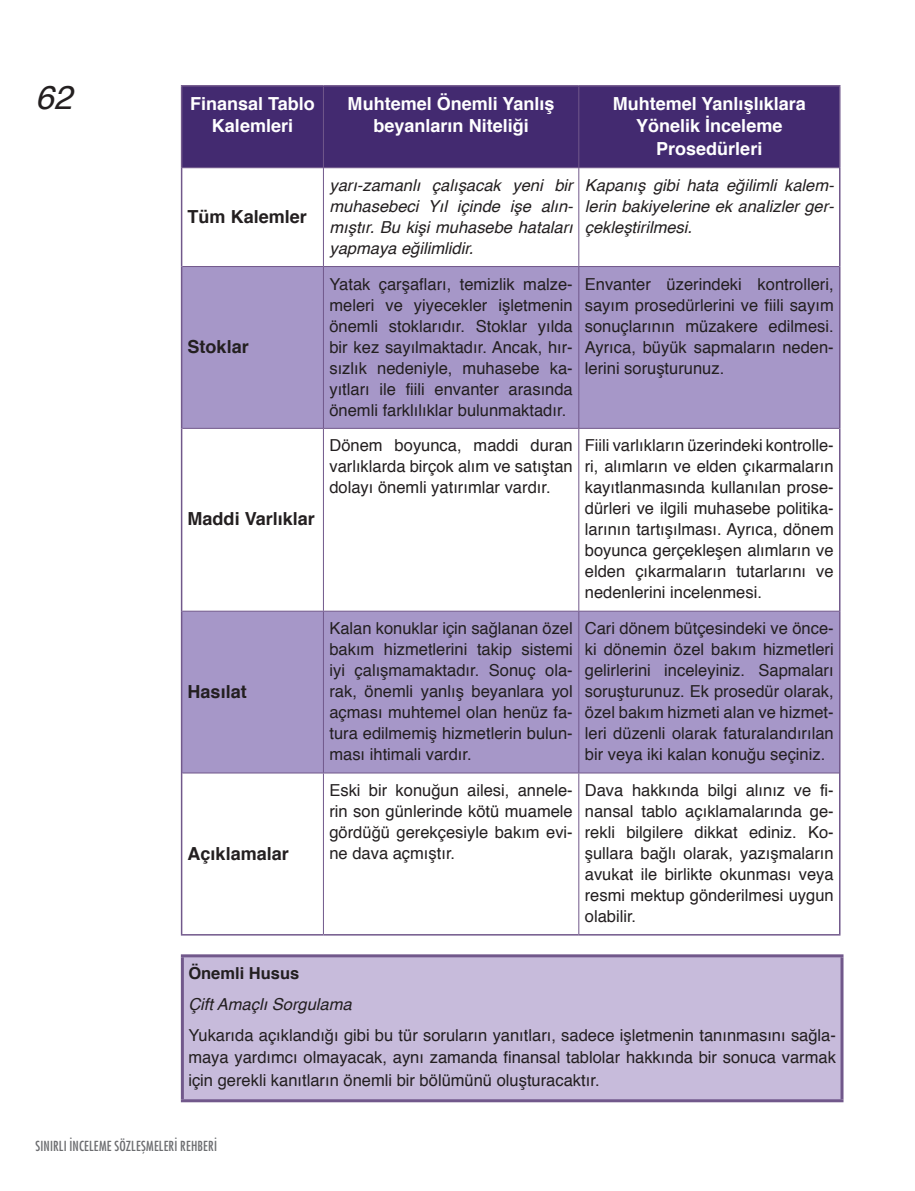
<style>
.page{position:relative;width:915px;height:1191px;background:#fff}
.page>*{position:absolute;margin:0;border:0;box-sizing:border-box;transform-origin:0 0}
.t1{font:italic 33px "Helvetica";color:#231f20}
.t2{font:700 18px/22.5px "Helvetica";color:#fff;text-align:center}
.t3{font:700 18px "Helvetica";color:#231f20}
.t4{font:16.5px/21px "Helvetica";color:#231f20;text-align:justify}
.t5{font:italic 16.5px/21px "Helvetica";color:#231f20;text-align:justify}
.t6{font:700 16.5px "Helvetica";color:#231f20}
.t7{font:condensed 13.5px "Futura Std";letter-spacing:.015em;color:#6c6d70}
</style>
<div class="page">
<div style="left:182px;top:87px;width:656px;height:80px;background:#432a70"></div>
<svg style="left:182px;top:267px;width:656px;height:505px;fill:#a697c8"></svg>
<hr style="left:181px;top:85px;width:142px;height:2px;background:#71588b">
<hr style="left:181px;top:87px;width:1px;height:81px;background:#71588b">
<hr style="left:323px;top:85px;width:255px;height:2px;background:#71588b">
<hr style="left:578px;top:85px;width:262px;height:2px;background:#71588b">
<hr style="left:838px;top:87px;width:2px;height:81px;background:#71588b">
<hr style="left:181px;top:168px;width:1px;height:98px;background:#71588b">
<hr style="left:838px;top:168px;width:2px;height:98px;background:#71588b">
<hr style="left:181px;top:266px;width:1px;height:162px;background:#71588b">
<hr style="left:838px;top:266px;width:2px;height:162px;background:#71588b">
<hr style="left:181px;top:428px;width:1px;height:183px;background:#71588b">
<hr style="left:838px;top:428px;width:2px;height:183px;background:#71588b">
<hr style="left:181px;top:611px;width:1px;height:162px;background:#71588b">
<hr style="left:838px;top:611px;width:2px;height:162px;background:#71588b">
<hr style="left:181px;top:773px;width:1px;height:161px;background:#71588b">
<hr style="left:838px;top:773px;width:2px;height:161px;background:#71588b">
<hr style="left:181px;top:934px;width:142px;height:1px;background:#71588b">
<hr style="left:323px;top:934px;width:255px;height:1px;background:#71588b">
<hr style="left:578px;top:934px;width:262px;height:1px;background:#71588b">
<hr style="left:323px;top:87px;width:1px;height:80px;background:#71588b">
<hr style="left:578px;top:87px;width:1px;height:80px;background:#71588b">
<hr style="left:182px;top:167px;width:141px;height:1px;background:#71588b">
<hr style="left:323px;top:167px;width:255px;height:1px;background:#71588b">
<hr style="left:323px;top:168px;width:1px;height:98px;background:#71588b">
<hr style="left:578px;top:167px;width:260px;height:1px;background:#71588b">
<hr style="left:578px;top:168px;width:1px;height:98px;background:#71588b">
<hr style="left:182px;top:266px;width:141px;height:1px;background:#71588b">
<hr style="left:323px;top:266px;width:255px;height:1px;background:#71588b">
<hr style="left:323px;top:267px;width:1px;height:161px;background:#71588b">
<hr style="left:578px;top:266px;width:260px;height:1px;background:#71588b">
<hr style="left:578px;top:267px;width:1px;height:161px;background:#71588b">
<hr style="left:182px;top:428px;width:141px;height:1px;background:#71588b">
<hr style="left:323px;top:428px;width:255px;height:1px;background:#71588b">
<hr style="left:323px;top:429px;width:1px;height:182px;background:#71588b">
<hr style="left:578px;top:428px;width:260px;height:1px;background:#71588b">
<hr style="left:578px;top:429px;width:1px;height:182px;background:#71588b">
<hr style="left:182px;top:611px;width:141px;height:1px;background:#71588b">
<hr style="left:323px;top:611px;width:255px;height:1px;background:#71588b">
<hr style="left:323px;top:611px;width:1px;height:161px;background:#71588b">
<hr style="left:578px;top:611px;width:260px;height:1px;background:#71588b">
<hr style="left:578px;top:611px;width:1px;height:161px;background:#71588b">
<hr style="left:182px;top:772px;width:141px;height:1px;background:#71588b">
<hr style="left:323px;top:772px;width:255px;height:1px;background:#71588b">
<hr style="left:323px;top:773px;width:1px;height:161px;background:#71588b">
<hr style="left:578px;top:772px;width:260px;height:1px;background:#71588b">
<hr style="left:578px;top:773px;width:1px;height:161px;background:#71588b">
<div style="left:182px;top:955px;width:659px;height:145px;background:#c7bbdb"></div>
<hr style="left:181px;top:954px;width:662px;height:3px;background:#71588b">
<hr style="left:181px;top:957px;width:3px;height:142px;background:#71588b">
<hr style="left:840px;top:957px;width:3px;height:142px;background:#71588b">
<hr style="left:181px;top:1099px;width:662px;height:3px;background:#71588b">
<h1 class="t1" style="left:36px;top:71px;width:38px">62</h1>
<p class="t2" style="left:190px;top:93px;width:126px">Finansal Tablo<br>Kalemleri</p>
<p class="t2" style="left:347px;top:93px;width:208px">Muhtemel Önemli Yanlış beyanların Niteliği</p>
<p class="t2" style="left:612px;top:93px;width:194px">Muhtemel Yanlışlıklara<br>Yönelik İnceleme<br>Prosedürleri</p>
<p class="t3" style="left:187px;top:202px;width:121px">Tüm Kalemler</p>
<p class="t3" style="left:187px;top:332px;width:63px">Stoklar</p>
<p class="t3" style="left:187px;top:504px;width:129px">Maddi Varlıklar</p>
<p class="t3" style="left:187px;top:677px;width:61px">Hasılat</p>
<p class="t3" style="left:187px;top:838px;width:103px">Açıklamalar</p>
<p class="t5" style="left:329px;top:175px;width:245px">yarı-zamanlı çalışacak yeni bir muhasebeci Yıl içinde işe alın&shy;mıştır. Bu kişi muhasebe hataları yapmaya eğilimlidir.</p>
<p class="t5" style="left:584px;top:175px;width:251px">Kapanış gibi hata eğilimli kalem&shy;lerin bakiyelerine ek analizler ger&shy;çekleştirilmesi.</p>
<p class="t4" style="left:329px;top:274px;width:245px">Yatak çarşafları, temizlik malze&shy;meleri ve yiyecekler işletmenin önemli stoklarıdır. Stoklar yılda bir kez sayılmaktadır. Ancak, hır&shy;sızlık nedeniyle, muhasebe ka&shy;yıtları ile fiili envanter arasında önemli farklılıklar bulunmaktadır.</p>
<p class="t4" style="left:584px;top:274px;width:250px">Envanter üzerindeki kontrolleri, sayım prosedürlerini ve fiili sayım sonuçlarının müzakere edilmesi.<br>Ayrıca, büyük sapmaların neden&shy;lerini soruşturunuz.</p>
<p class="t4" style="left:329px;top:435px;width:245px">Dönem boyunca, maddi duran varlıklarda birçok alım ve satıştan dolayı önemli yatırımlar vardır.</p>
<p class="t4" style="left:584px;top:435px;width:250px">Fiili varlıkların üzerindeki kontrolle&shy;ri, alımların ve elden çıkarmaların kayıtlanmasında kullanılan prose&shy;dürleri ve ilgili muhasebe politika&shy;larının tartışılması. Ayrıca, dönem boyunca gerçekleşen alımların ve elden çıkarmaların tutarlarını ve nedenlerini incelenmesi.</p>
<p class="t4" style="left:329px;top:618px;width:245px">Kalan konuklar için sağlanan özel bakım hizmetlerini takip sistemi iyi çalışmamaktadır. Sonuç ola&shy;rak, önemli yanlış beyanlara yol açması muhtemel olan henüz fa&shy;tura edilmemiş hizmetlerin bulun&shy;ması ihtimali vardır.</p>
<p class="t4" style="left:584px;top:618px;width:250px">Cari dönem bütçesindeki ve önce&shy;ki dönemin özel bakım hizmetleri gelirlerini inceleyiniz. Sapmaları soruşturunuz. Ek prosedür olarak, özel bakım hizmeti alan ve hizmet&shy;leri düzenli olarak faturalandırılan bir veya iki kalan konuğu seçiniz.</p>
<p class="t4" style="left:329px;top:780px;width:245px">Eski bir konuğun ailesi, annele&shy;rin son günlerinde kötü muamele gördüğü gerekçesiyle bakım evi&shy;ne dava açmıştır.</p>
<p class="t4" style="left:584px;top:780px;width:250px">Dava hakkında bilgi alınız ve fi&shy;nansal tablo açıklamalarında ge&shy;rekli bilgilere dikkat ediniz. Ko&shy;şullara bağlı olarak, yazışmaların avukat ile birlikte okunması veya resmi mektup gönderilmesi uygun olabilir.</p>
<p class="t6" style="left:188px;top:959px;width:112px">Önemli Husus</p>
<p class="t5" style="left:188px;top:994px;width:165px">Çift Amaçlı Sorgulama</p>
<p class="t4" style="left:188px;top:1024px;width:649px;line-height:22.5px">Yukarıda açıklandığı gibi bu tür soruların yanıtları, sadece işletmenin tanınmasını sağla&shy;maya yardımcı olmayacak, aynı zamanda finansal tablolar hakkında bir sonuca varmak için gerekli kanıtların önemli bir bölümünü oluşturacaktır.</p>
<p class="t7" style="left:36px;top:1137px;width:183px">SINIRLI İNCELEME SÖZLEŞMELERİ REHBERİ</p>
</div>
